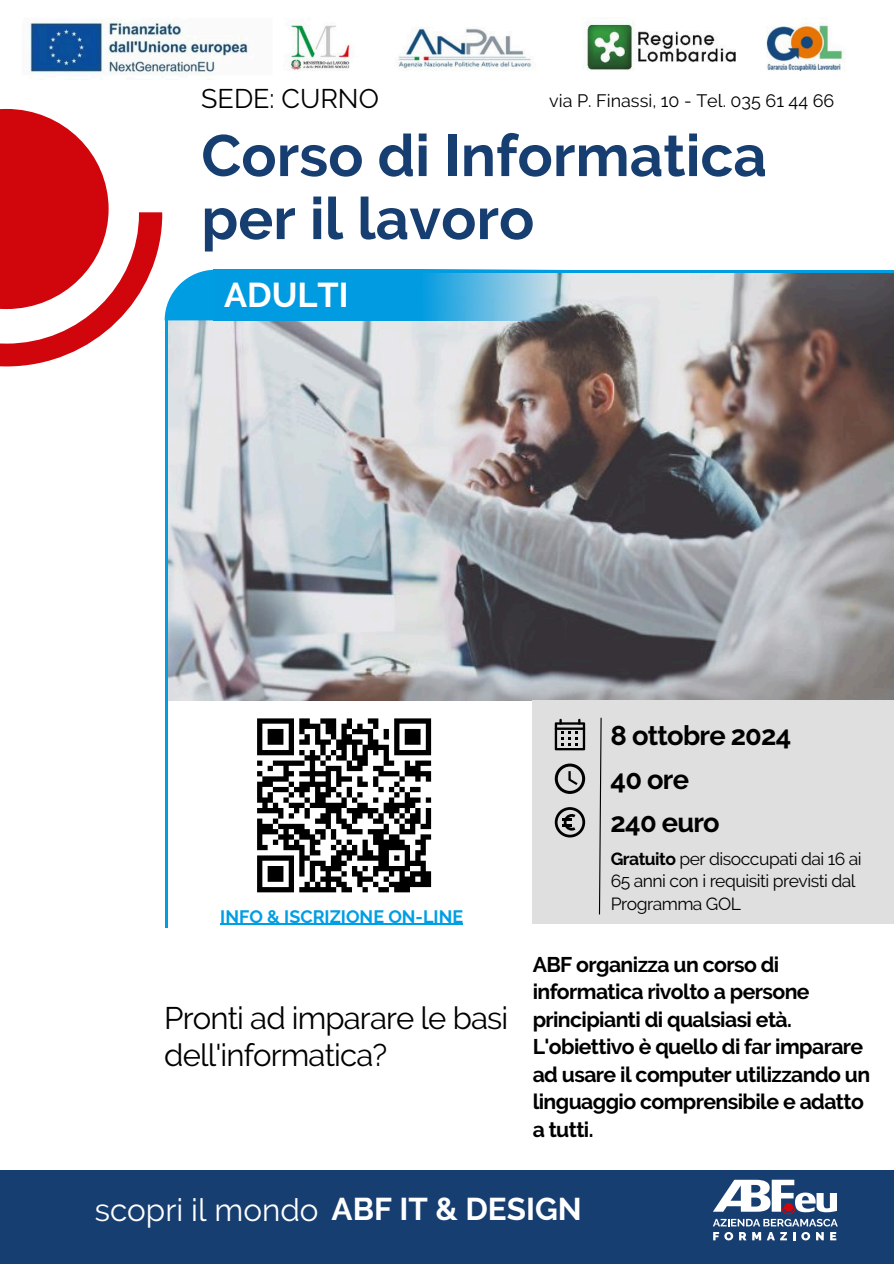
<style>
.page{position:relative;width:894px;height:1264px;background:#fff}
.page>*{position:absolute;margin:0;border:0;box-sizing:border-box;transform-origin:0 0}
.t1{font:700 58.2px/63px "Raleway";color:#173e71}
.t2{font:700 34.35px "Raleway";color:#fff}
.t3{font:31.35px "Raleway";color:#fff}
.t4{font:31.05px/37px "Raleway";letter-spacing:-.03em;color:#000}
.t5{font:700 27.3px "Raleway";letter-spacing:-.03em;color:#000}
.t6{font:26.85px "Raleway";color:#000}
.t7{font:700 21.15px/27.5px "Raleway";letter-spacing:-.03em;color:#000}
.t8{font:18px "Raleway";color:#000}
.t9{font:700 17.85px "Raleway";color:#009ee3}
.t10{font:17.55px/22.5px "Raleway";letter-spacing:-.03em;color:#000}
.s1{font-weight:700}
</style>
<div class="page">
<img style="left:167px;top:272px;width:726px;height:428px">
<img style="left:215px;top:270px;width:368px;height:50px">
<hr style="left:165px;top:320px;width:2px;height:607px;background:#009de2">
<hr style="left:246px;top:270px;width:647px;height:2px;background:#009de2">
<div style="left:0;top:1170px;width:893px;height:93px;background:#173e71"></div>
<svg style="left:713px;top:1179px;width:124px;height:61px"></svg>
<div style="left:532px;top:700px;width:361px;height:224px;background:#dfdfdf"></div>
<svg style="left:598px;top:717px;width:4px;height:198px"></svg>
<svg style="left:554px;top:718px;width:31px;height:32px"></svg>
<svg style="left:554px;top:763px;width:31px;height:31px"></svg>
<svg style="left:554px;top:807px;width:31px;height:30px"></svg>
<hr style="left:220px;top:923px;width:243px;height:1px;background:#009ee3">
<svg style="left:257px;top:718px;width:175px;height:175px"></svg>
<svg style="left:0;top:109px;width:215px;height:257px"></svg>
<img style="left:29px;top:19px;width:816px;height:55px">
<h5 class="t6" style="left:201px;top:83px;width:179px">SEDE: CURNO</h5>
<p class="t8" style="left:549px;top:90px;width:286px">via P. Finassi, 10 - Tel. 035 61 44 66</p>
<h5 class="t1" style="left:201px;top:124px;width:567px">Corso di Informatica per il lavoro</h5>
<h2 class="t2" style="left:224px;top:274px;width:126px">ADULTI</h2>
<p class="t9" style="left:220px;top:905px;width:244px">INFO &amp; ISCRIZIONE ON-LINE</p>
<p class="t4" style="left:164px;top:999px;width:345px">Pronti ad imparare le basi dell'informatica?</p>
<p class="t5" style="left:610px;top:719px;width:182px">8 ottobre 2024</p>
<p class="t5" style="left:610px;top:763px;width:80px">40 ore</p>
<p class="t5" style="left:610px;top:806px;width:111px">240 euro</p>
<p class="t10" style="left:610px;top:847px;width:252px"><span class="s1">Gratuito</span> per disoccupati dai 16 ai<br>65 anni con i requisiti previsti dal<br>Programma GOL</p>
<h1 class="t7" style="left:532px;top:950px;width:339px">ABF organizza un corso di informatica rivolto a persone principianti di qualsiasi età.<br>L'obiettivo è quello di far imparare ad usare il computer utilizzando un linguaggio comprensibile e adatto a tutti.</h1>
<h4 class="t3" style="left:95px;top:1191px;width:488px">scopri il mondo <span class="s1">ABF IT &amp; DESIGN</span></h4>
</div>
